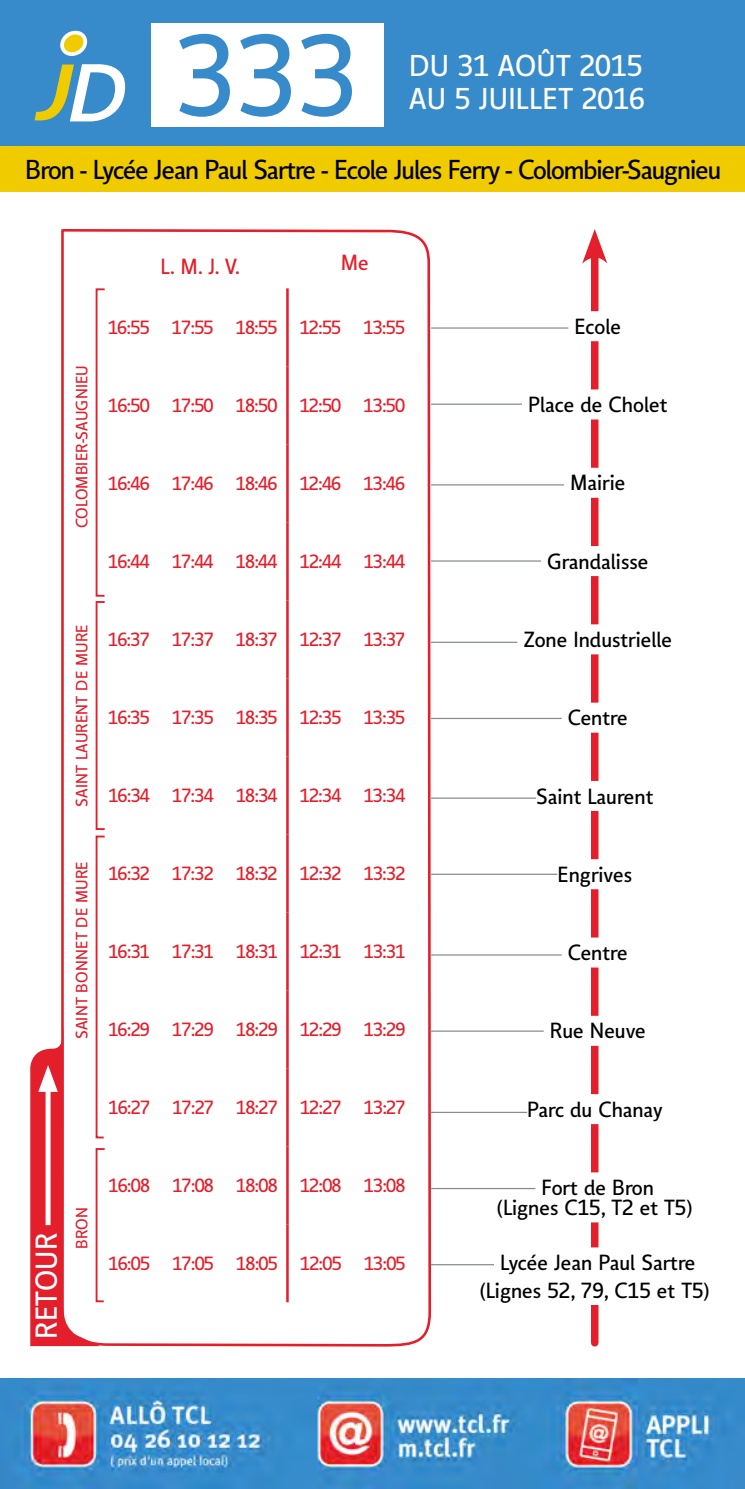
<style>
.page{position:relative;width:745px;height:1489px;background:#fff}
.page>*{position:absolute;margin:0;border:0;box-sizing:border-box;transform-origin:0 0}
.t1{font:106px "TCL";color:#378bca}
.t2{font:27.5px "TCL";letter-spacing:.01em;color:#fff}
.t3{font:25px "TCL";letter-spacing:-.04em;color:#000}
.t4{font:20px/20px "TCL";color:#000;text-align:center}
.t5{font:20px "TCL";color:#e31f2b}
.t6{font:17.5px "TCL";letter-spacing:-.05em;color:#e31f2b}
.t7{font:15px "TCL";letter-spacing:.01em;color:#e31f2b}
</style>
<div class="page">
<div style="left:0;top:146px;width:744px;height:45px;background:#f0cb00"></div>
<div style="left:590px;top:250px;width:8px;height:1092px;background:#e31f2b"></div>
<svg style="left:582px;top:229px;width:25px;height:35px"></svg>
<hr style="left:431px;top:797px;width:188px;height:1px;background:#8a8c8e">
<hr style="left:431px;top:873px;width:188px;height:1px;background:#8a8c8e">
<hr style="left:431px;top:954px;width:188px;height:1px;background:#8a8c8e">
<hr style="left:431px;top:1030px;width:188px;height:1px;background:#8a8c8e">
<hr style="left:431px;top:1111px;width:188px;height:1px;background:#8a8c8e">
<hr style="left:431px;top:1187px;width:188px;height:2px;background:#8a8c8e">
<hr style="left:431px;top:1263px;width:188px;height:2px;background:#8a8c8e">
<hr style="left:431px;top:327px;width:188px;height:1px;background:#8a8c8e">
<hr style="left:431px;top:403px;width:188px;height:2px;background:#8a8c8e">
<hr style="left:431px;top:484px;width:188px;height:1px;background:#8a8c8e">
<hr style="left:431px;top:560px;width:188px;height:1px;background:#8a8c8e">
<hr style="left:431px;top:641px;width:188px;height:2px;background:#8a8c8e">
<hr style="left:431px;top:717px;width:188px;height:2px;background:#8a8c8e">
<div style="left:0;top:0;width:744px;height:146px;background:#378bca"></div>
<div style="left:151px;top:23px;width:232px;height:104px;background:#fff"></div>
<svg style="left:60px;top:31px;width:27px;height:25px"></svg>
<svg style="left:35px;top:64px;width:90px;height:57px"></svg>
<img style="left:0;top:1378px;width:744px;height:110px">
<svg style="left:60px;top:229px;width:372px;height:1118px"></svg>
<hr style="left:286px;top:288px;width:2px;height:78px;background:#e31f2b">
<hr style="left:286px;top:366px;width:2px;height:78px;background:#e31f2b">
<hr style="left:286px;top:444px;width:2px;height:78px;background:#e31f2b">
<hr style="left:286px;top:522px;width:2px;height:78px;background:#e31f2b">
<hr style="left:286px;top:600px;width:2px;height:78px;background:#e31f2b">
<hr style="left:286px;top:678px;width:2px;height:78px;background:#e31f2b">
<hr style="left:286px;top:756px;width:2px;height:78px;background:#e31f2b">
<hr style="left:286px;top:834px;width:2px;height:78px;background:#e31f2b">
<hr style="left:286px;top:912px;width:2px;height:78px;background:#e31f2b">
<hr style="left:286px;top:990px;width:2px;height:78px;background:#e31f2b">
<hr style="left:286px;top:1068px;width:2px;height:78px;background:#e31f2b">
<hr style="left:286px;top:1146px;width:2px;height:78px;background:#e31f2b">
<hr style="left:286px;top:1224px;width:2px;height:78px;background:#e31f2b">
<div style="left:96px;top:288px;width:9px;height:308px;border:2px solid #e31f2b"></div>
<div style="left:96px;top:601px;width:9px;height:229px;border:2px solid #e31f2b"></div>
<div style="left:568px;top:311px;width:58px;height:30px;background:#fff"></div>
<div style="left:521px;top:389px;width:152px;height:30px;background:#fff"></div>
<div style="left:563px;top:468px;width:68px;height:30px;background:#fff"></div>
<div style="left:540px;top:546px;width:114px;height:30px;background:#fff"></div>
<div style="left:517px;top:624px;width:160px;height:30px;background:#fff"></div>
<div style="left:561px;top:702px;width:72px;height:30px;background:#fff"></div>
<div style="left:535px;top:781px;width:118px;height:30px;background:#fff"></div>
<div style="left:557px;top:859px;width:74px;height:30px;background:#fff"></div>
<div style="left:561px;top:937px;width:72px;height:30px;background:#fff"></div>
<div style="left:543px;top:1015px;width:108px;height:30px;background:#fff"></div>
<div style="left:527px;top:1094px;width:134px;height:30px;background:#fff"></div>
<div style="left:535px;top:1172px;width:124px;height:30px;background:#fff"></div>
<div style="left:496px;top:1192px;width:196px;height:30px;background:#fff"></div>
<div style="left:493px;top:1247px;width:208px;height:30px;background:#fff"></div>
<div style="left:479px;top:1274px;width:230px;height:30px;background:#fff"></div>
<svg style="left:30px;top:834px;width:76px;height:511px"></svg>
<h1 class="t1" style="left:175px;top:7px;width:184px">333</h1>
<h2 class="t2" style="left:409px;top:48px;width:235px">DU 31 AOÛT 2015</h2>
<h2 class="t2" style="left:409px;top:81px;width:237px">AU 5 JUILLET 2016</h2>
<h3 class="t3" style="left:25px;top:153px;width:697px">Bron - Lycée Jean Paul Sartre - Ecole Jules Ferry - Colombier-Saugnieu</h3>
<p class="t7" style="left:72px;top:528px;width:165px;rotate:-90deg">COLOMBIER-SAUGNIEU</p>
<p class="t5" style="left:160px;top:253px;width:81px">L. M. J. V.</p>
<p class="t5" style="left:340px;top:250px;width:30px">Me</p>
<p class="t6" style="left:108px;top:316px;width:43px">16:55</p>
<p class="t6" style="left:172px;top:316px;width:43px">17:55</p>
<p class="t6" style="left:236px;top:316px;width:43px">18:55</p>
<p class="t6" style="left:299px;top:316px;width:43px">12:55</p>
<p class="t6" style="left:363px;top:316px;width:43px">13:55</p>
<p class="t6" style="left:108px;top:394px;width:43px">16:50</p>
<p class="t6" style="left:172px;top:394px;width:43px">17:50</p>
<p class="t6" style="left:236px;top:394px;width:43px">18:50</p>
<p class="t6" style="left:299px;top:394px;width:43px">12:50</p>
<p class="t6" style="left:363px;top:394px;width:43px">13:50</p>
<p class="t6" style="left:108px;top:472px;width:43px">16:46</p>
<p class="t6" style="left:172px;top:472px;width:43px">17:46</p>
<p class="t6" style="left:236px;top:472px;width:43px">18:46</p>
<p class="t6" style="left:299px;top:472px;width:43px">12:46</p>
<p class="t6" style="left:363px;top:472px;width:43px">13:46</p>
<p class="t6" style="left:108px;top:550px;width:43px">16:44</p>
<p class="t6" style="left:172px;top:550px;width:43px">17:44</p>
<p class="t6" style="left:236px;top:550px;width:43px">18:44</p>
<p class="t6" style="left:299px;top:550px;width:43px">12:44</p>
<p class="t6" style="left:363px;top:550px;width:43px">13:44</p>
<p class="t7" style="left:72px;top:806px;width:184px;rotate:-90deg">SAINT LAURENT DE MURE</p>
<p class="t6" style="left:108px;top:628px;width:43px">16:37</p>
<p class="t6" style="left:172px;top:628px;width:43px">17:37</p>
<p class="t6" style="left:236px;top:628px;width:43px">18:37</p>
<p class="t6" style="left:300px;top:628px;width:43px">12:37</p>
<p class="t6" style="left:363px;top:628px;width:43px">13:37</p>
<p class="t6" style="left:108px;top:706px;width:43px">16:35</p>
<p class="t6" style="left:172px;top:706px;width:43px">17:35</p>
<p class="t6" style="left:236px;top:706px;width:43px">18:35</p>
<p class="t6" style="left:300px;top:706px;width:43px">12:35</p>
<p class="t6" style="left:363px;top:706px;width:43px">13:35</p>
<p class="t6" style="left:108px;top:784px;width:43px">16:34</p>
<p class="t6" style="left:172px;top:784px;width:43px">17:34</p>
<p class="t6" style="left:236px;top:784px;width:43px">18:34</p>
<p class="t6" style="left:300px;top:784px;width:43px">12:34</p>
<p class="t6" style="left:363px;top:784px;width:43px">13:34</p>
<p class="t7" style="left:72px;top:1038px;width:179px;rotate:-90deg">SAINT BONNET DE MURE</p>
<p class="t6" style="left:108px;top:862px;width:43px">16:32</p>
<p class="t6" style="left:172px;top:862px;width:43px">17:32</p>
<p class="t6" style="left:236px;top:862px;width:43px">18:32</p>
<p class="t6" style="left:300px;top:862px;width:43px">12:32</p>
<p class="t6" style="left:363px;top:862px;width:43px">13:32</p>
<p class="t6" style="left:108px;top:939px;width:43px">16:31</p>
<p class="t6" style="left:172px;top:939px;width:43px">17:31</p>
<p class="t6" style="left:236px;top:939px;width:43px">18:31</p>
<p class="t6" style="left:300px;top:939px;width:43px">12:31</p>
<p class="t6" style="left:363px;top:939px;width:43px">13:31</p>
<p class="t6" style="left:108px;top:1017px;width:43px">16:29</p>
<p class="t6" style="left:172px;top:1017px;width:43px">17:29</p>
<p class="t6" style="left:236px;top:1017px;width:43px">18:29</p>
<p class="t6" style="left:300px;top:1017px;width:43px">12:29</p>
<p class="t6" style="left:363px;top:1017px;width:43px">13:29</p>
<p class="t6" style="left:108px;top:1095px;width:43px">16:27</p>
<p class="t6" style="left:172px;top:1095px;width:43px">17:27</p>
<p class="t6" style="left:236px;top:1095px;width:43px">18:27</p>
<p class="t6" style="left:300px;top:1095px;width:43px">12:27</p>
<p class="t6" style="left:363px;top:1095px;width:43px">13:27</p>
<h2 class="t2" style="left:29px;top:1338px;width:108px;rotate:-90deg">RETOUR</h2>
<p class="t7" style="left:72px;top:1248px;width:43px;rotate:-90deg">BRON</p>
<p class="t6" style="left:108px;top:1173px;width:43px">16:08</p>
<p class="t6" style="left:172px;top:1173px;width:43px">17:08</p>
<p class="t6" style="left:236px;top:1173px;width:43px">18:08</p>
<p class="t6" style="left:300px;top:1173px;width:43px">12:08</p>
<p class="t6" style="left:364px;top:1173px;width:43px">13:08</p>
<p class="t6" style="left:108px;top:1251px;width:43px">16:05</p>
<p class="t6" style="left:172px;top:1251px;width:43px">17:05</p>
<p class="t6" style="left:236px;top:1251px;width:43px">18:05</p>
<p class="t6" style="left:300px;top:1251px;width:43px">12:05</p>
<p class="t6" style="left:364px;top:1251px;width:43px">13:05</p>
<p class="t4" style="left:574px;top:316px;width:48px">Ecole</p>
<p class="t4" style="left:527px;top:394px;width:141px">Place de Cholet</p>
<p class="t4" style="left:569px;top:472px;width:57px">Mairie</p>
<p class="t4" style="left:546px;top:551px;width:103px">Grandalisse</p>
<p class="t4" style="left:523px;top:629px;width:150px">Zone Industrielle</p>
<p class="t4" style="left:567px;top:707px;width:61px">Centre</p>
<p class="t4" style="left:535px;top:785px;width:119px">Saint Laurent</p>
<p class="t4" style="left:557px;top:864px;width:76px">Engrives</p>
<p class="t4" style="left:567px;top:942px;width:61px">Centre</p>
<p class="t4" style="left:549px;top:1020px;width:97px">Rue Neuve</p>
<p class="t4" style="left:527px;top:1098px;width:137px">Parc du Chanay</p>
<p class="t4" style="left:496px;top:1177px;width:198px">Fort de Bron<br>(Lignes C15, T2 et T5)</p>
<p class="t4" style="left:479px;top:1248px;width:232px;line-height:27.5px">Lycée Jean Paul Sartre (Lignes 52, 79, C15 et T5)</p>
</div>
